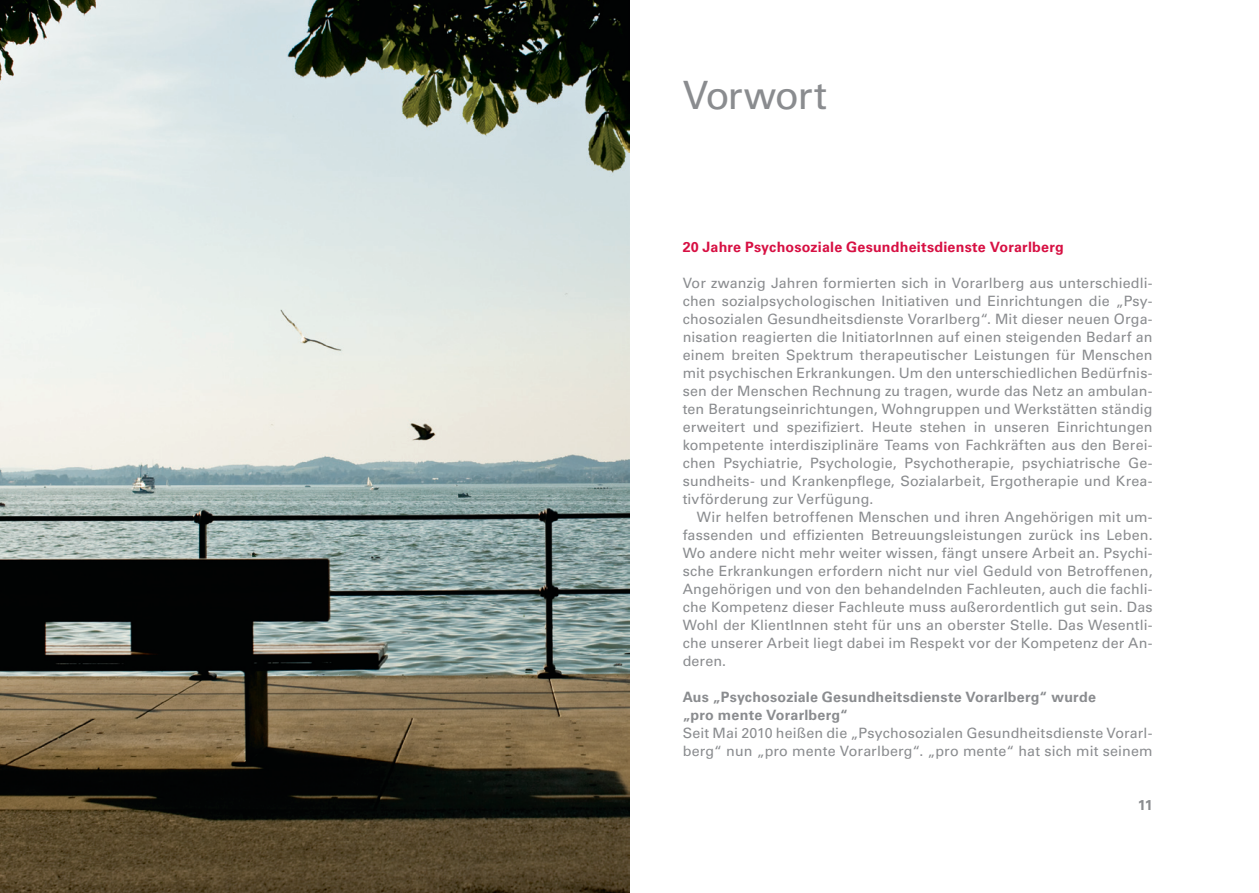
<style>
.page{position:relative;width:1259px;height:893px;background:#fff}
.page>*{position:absolute;margin:0;border:0;box-sizing:border-box;transform-origin:0 0}
.t1{font:39px "Univers";letter-spacing:-.035em;color:#8a8c8f}
.t2{font:14.25px/18px "Univers";letter-spacing:.01em;color:#8a8c8f;text-align:justify}
.t3{font:700 14.25px/18px "Univers";letter-spacing:.015em;color:#8a8c8f}
.t4{font:700 14.25px "Univers";letter-spacing:.015em;color:#d71043}
</style>
<div class="page">
<img style="left:0;top:0;width:629px;height:893px">
<h1 class="t1" style="left:682px;top:72px;width:146px">Vorwort</h1>
<p class="t4" style="left:682px;top:239px;width:383px">20 Jahre Psychosoziale Gesundheitsdienste Vorarlberg</p>
<p class="t2" style="left:682px;top:274px;width:471px">Vor zwanzig Jahren formierten sich in Vorarlberg aus unterschiedli&shy;chen sozialpsychologischen Initiativen und Einrichtungen die „Psy&shy;chosozialen Gesundheitsdienste Vorarlberg“. Mit dieser neuen Orga&shy;nisation reagierten die InitiatorInnen auf einen steigenden Bedarf an einem breiten Spektrum therapeutischer Leistungen für Menschen mit psychischen Erkrankungen. Um den unterschiedlichen Bedürfnis&shy;sen der Menschen Rechnung zu tragen, wurde das Netz an ambulan&shy;ten Beratungseinrichtungen, Wohngruppen und Werkstätten ständig erweitert und spezifiziert. Heute stehen in unseren Einrichtungen kompetente interdisziplinäre Teams von Fachkräften aus den Berei&shy;chen Psychiatrie, Psychologie, Psychotherapie, psychiatrische Ge&shy;sundheits- und Krankenpflege, Sozialarbeit, Ergotherapie und Krea&shy;tivförderung zur Verfügung.</p>
<p class="t2" style="left:682px;top:508px;width:471px;text-indent:14px">Wir helfen betroffenen Menschen und ihren Angehörigen mit um&shy;fassenden und effizienten Betreuungsleistungen zurück ins Leben.<br>Wo andere nicht mehr weiter wissen, fängt unsere Arbeit an. Psychi&shy;sche Erkrankungen erfordern nicht nur viel Geduld von Betroffenen, Angehörigen und von den behandelnden Fachleuten, auch die fachli&shy;che Kompetenz dieser Fachleute muss außerordentlich gut sein. Das Wohl der KlientInnen steht für uns an oberster Stelle. Das Wesentli&shy;che unserer Arbeit liegt dabei im Respekt vor der Kompetenz der An&shy;deren.</p>
<p class="t3" style="left:682px;top:688px;width:415px">Aus „Psychosoziale Gesundheitsdienste Vorarlberg“ wurde „pro mente Vorarlberg“</p>
<p class="t2" style="left:682px;top:724px;width:471px">Seit Mai 2010 heißen die „Psychosozialen Gesundheitsdienste Vorarl&shy;berg“ nun „pro mente Vorarlberg“. „pro mente“ hat sich mit seinem</p>
<p class="t3" style="left:1137px;top:797px;width:16px">11</p>
</div>
